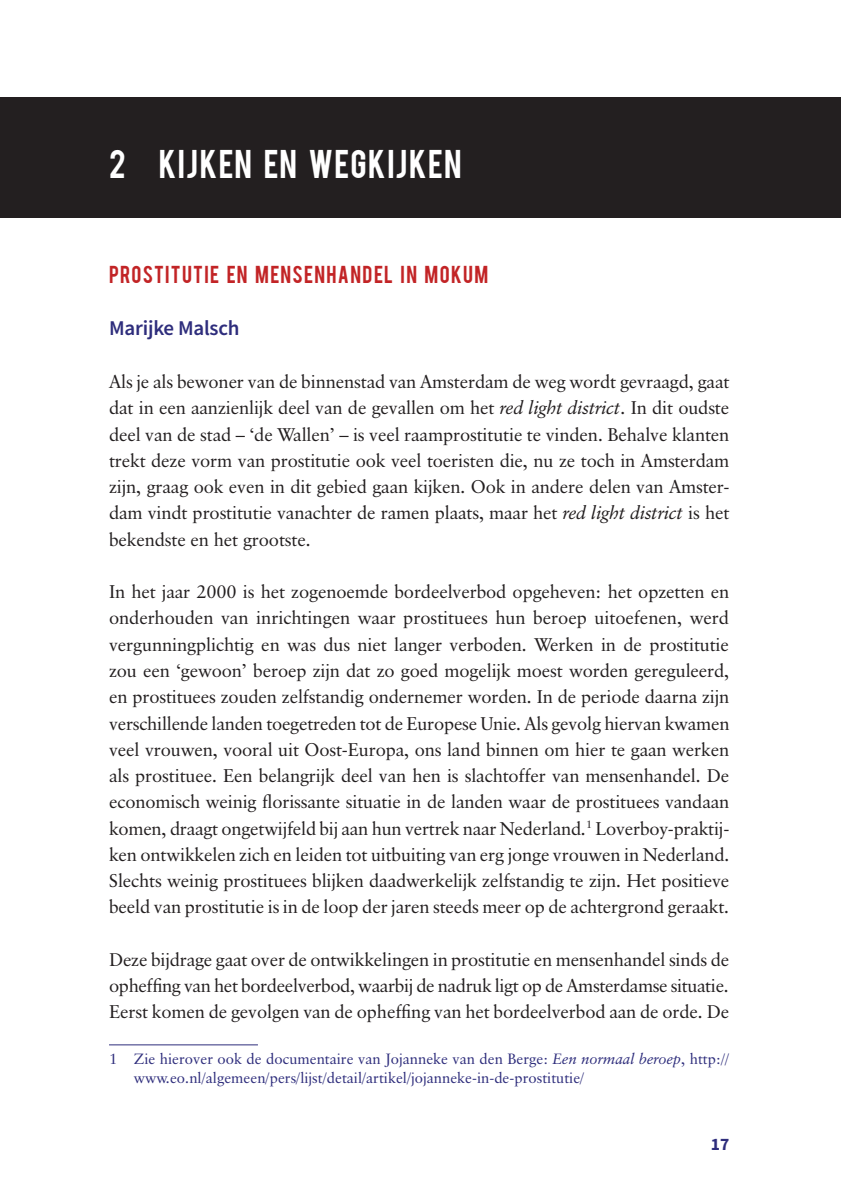
<style>
.page{position:relative;width:841px;height:1190px;background:#fff}
.page>*{position:absolute;margin:0;border:0;box-sizing:border-box;transform-origin:0 0}
.t1{font:31.5px "Bebas";letter-spacing:.04em;color:#fff}
.t2{font:600 21px "Source Sans Pro";letter-spacing:-.01em;color:#2e2d7c}
.t3{font:19.25px "Bebas";letter-spacing:.065em;color:#c22426}
.t4{font:18.38px/26.2px "Classical Garamond BT";letter-spacing:-.01em;color:#231f20;text-align:justify}
.t5{font:700 17.5px "Source Sans Pro";color:#2e2d7c}
.t6{font:14.88px/19.2px "Classical Garamond BT";color:#2e2d7c}
.s1{font-style:italic}
</style>
<div class="page">
<div style="left:0;top:98px;width:841px;height:120px;background:#231f20"></div>
<hr style="left:109px;top:1044px;width:149px;height:1px;background:#2e2d7c">
<h1 class="t1" style="left:109px;top:141px;width:354px">2 KIJKEN EN WEGKIJKEN</h1>
<p class="t3" style="left:109px;top:260px;width:381px">PROSTITUTIE EN MENSENHANDEL IN MOKUM</p>
<p class="t2" style="left:109px;top:314px;width:132px">Marijke Malsch</p>
<p class="t4" style="left:109px;top:368px;width:622px">Als je als bewoner van de binnenstad van Amsterdam de weg wordt gevraagd, gaat dat in een aanzienlijk deel van de gevallen om het <span class="s1">red light district</span>. In dit oudste deel van de stad – ‘de Wallen’ – is veel raamprostitutie te vinden. Behalve klanten trekt deze vorm van prostitutie ook veel toeristen die, nu ze toch in Amsterdam zijn, graag ook even in dit gebied gaan kijken. Ook in andere delen van Amster&shy;dam vindt prostitutie vanachter de ramen plaats, maar het <span class="s1">red light district</span> is het bekendste en het grootste.</p>
<p class="t4" style="left:109px;top:578px;width:622px">In het jaar 2000 is het zogenoemde bordeelverbod opgeheven: het opzetten en onderhouden van inrichtingen waar prostituees hun beroep uitoefenen, werd vergunningplichtig en was dus niet langer verboden. Werken in de prostitutie zou een ‘gewoon’ beroep zijn dat zo goed mogelijk moest worden gereguleerd, en prostituees zouden zelfstandig ondernemer worden. In de periode daarna zijn verschillende landen toegetreden tot de Europese Unie. Als gevolg hiervan kwamen veel vrouwen, vooral uit Oost-Europa, ons land binnen om hier te gaan werken als prostituee. Een belangrijk deel van hen is slachtoffer van mensenhandel. De economisch weinig florissante situatie in de landen waar de prostituees vandaan komen, draagt ongetwijfeld bij aan hun vertrek naar Nederland.<sup>1</sup> Loverboy-praktij&shy;ken ontwikkelen zich en leiden tot uitbuiting van erg jonge vrouwen in Nederland.<br>Slechts weinig prostituees blijken daadwerkelijk zelfstandig te zijn. Het positieve beeld van prostitutie is in de loop der jaren steeds meer op de achtergrond geraakt.</p>
<p class="t4" style="left:109px;top:945px;width:621px">Deze bijdrage gaat over de ontwikkelingen in prostitutie en mensenhandel sinds de opheffing van het bordeelverbod, waarbij de nadruk ligt op de Amsterdamse situatie.<br>Eerst komen de gevolgen van de opheffing van het bordeelverbod aan de orde. De</p>
<p class="t6" style="left:134px;top:1048px;width:597px;text-indent:-25px">1 Zie hierover ook de documentaire van Jojanneke van den Berge: <span class="s1">Een normaal beroep</span>, http:// www.eo.nl/algemeen/pers/lijst/detail/artikel/jojanneke-in-de-prostitutie/</p>
<p class="t5" style="left:711px;top:1131px;width:20px">17</p>
</div>
